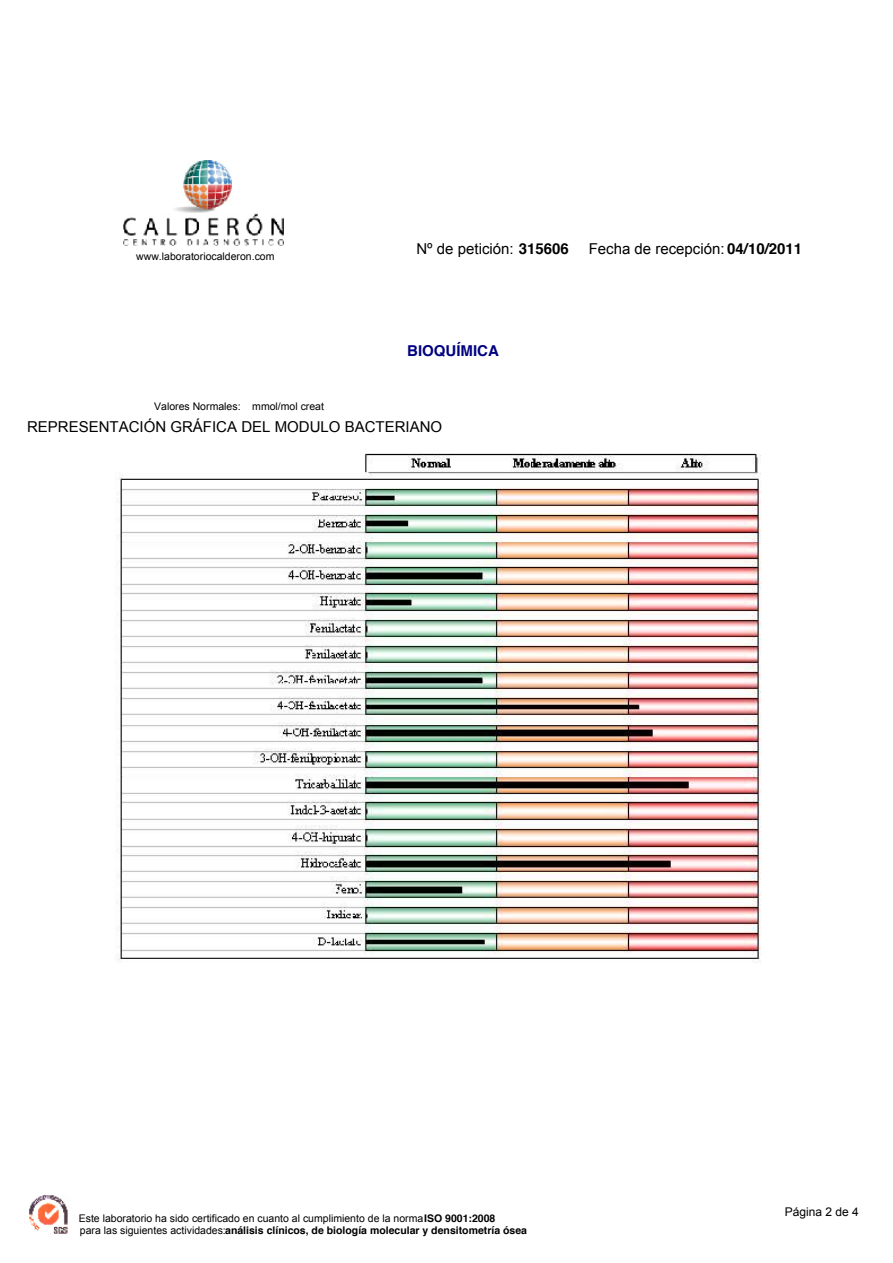
<style>
.page{position:relative;width:893px;height:1263px;background:#fff}
.page>*{position:absolute;margin:0;border:0;box-sizing:border-box;transform-origin:0 0}
.t1{font:15px "Arial";color:#000}
.t2{font:700 15px "Helvetica";color:#000080}
.t3{font:12px "Arial";color:#000}
.t4{font:10.5px "Arial";color:#000}
.t5{font:700 10.5px "Helvetica";color:#000}
.s1{font-family:"Helvetica";font-weight:700}
.s2{font-family:"Arial";font-weight:400}
</style>
<div class="page">
<img style="left:123px;top:161px;width:161px;height:84px">
<img style="left:116px;top:453px;width:645px;height:509px">
<img style="left:28px;top:1195px;width:40px;height:39px">
<p class="t4" style="left:136px;top:251px;width:140px">www.laboratoriocalderon.com</p>
<h1 class="t1" style="left:416px;top:240px;width:154px">Nº de petición: <span class="s1">315606</span></h1>
<h1 class="t1" style="left:588px;top:240px;width:215px">Fecha de recepción: <span class="s1">04/10/2011</span></h1>
<h1 class="t2" style="left:407px;top:344px;width:93px">BIOQUÍMICA</h1>
<p class="t4" style="left:154px;top:400px;width:171px">Valores Normales: mmol/mol creat</p>
<h1 class="t1" style="left:27px;top:418px;width:417px">REPRESENTACIÓN GRÁFICA DEL MODULO BACTERIANO</h1>
<p class="t4" style="left:79px;top:1212px;width:418px">Este laboratorio ha sido certificado en cuanto al cumplimiento de la norma<span class="s1">ISO 9001:2008</span></p>
<p class="t5" style="left:80px;top:1226px;width:448px"><span class="s2">para las siguientes actividades:</span>análisis clínicos, de biología molecular y densitometría ósea</p>
<p class="t3" style="left:784px;top:1205px;width:76px">Página 2 de 4</p>
</div>
